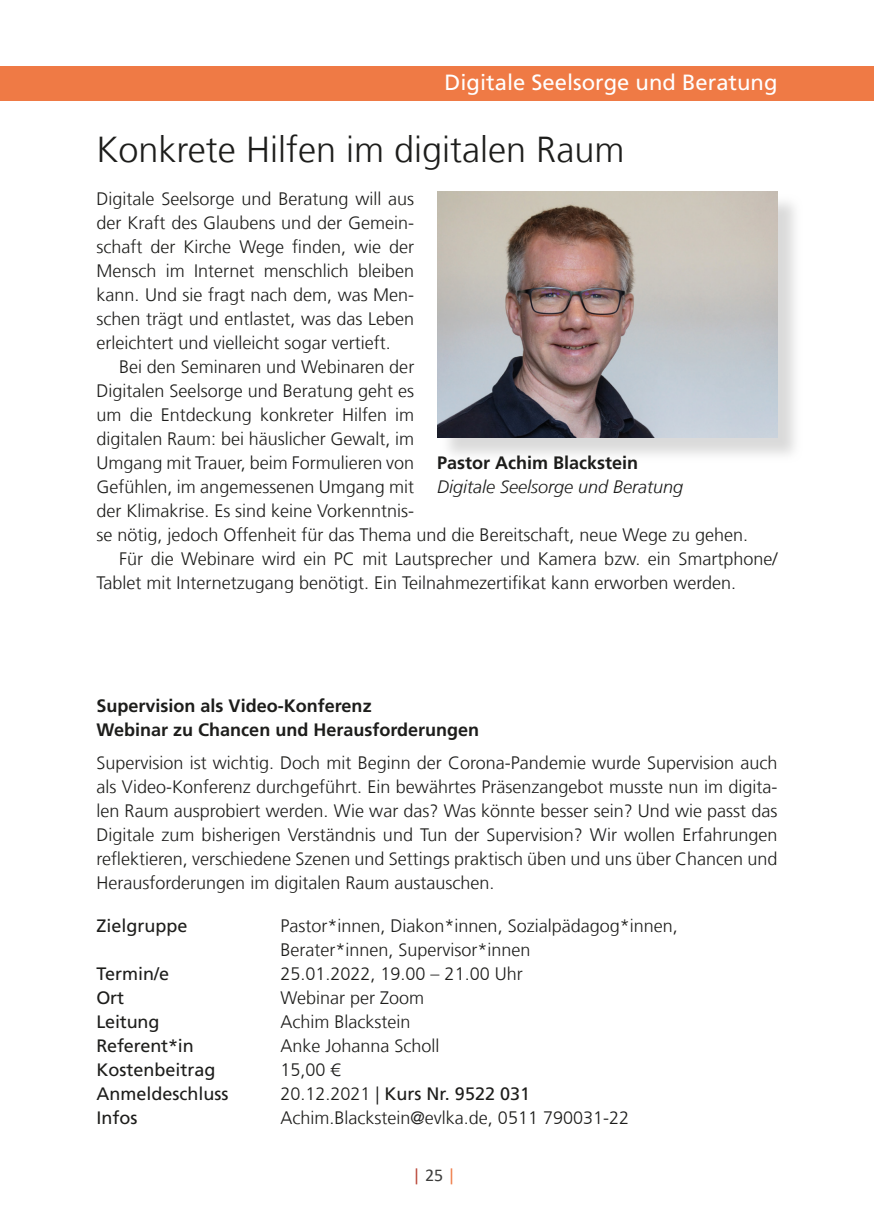
<style>
.page{position:relative;width:874px;height:1225px;background:#fff}
.page>*{position:absolute;margin:0;border:0;box-sizing:border-box;transform-origin:0 0}
.t1{font:300 36px "Frutiger LT Com";color:#1d1d1b}
.t2{font:22px "Frutiger LT Com";color:#fff}
.t3{font:300 18px/24px "Frutiger LT Com";color:#1d1d1b;text-align:justify}
.t4{font:700 18px/24px "Frutiger LT Com";color:#1d1d1b}
.t5{font:18px/24px "Frutiger LT Com";color:#1d1d1b}
.t6{font:italic 300 18px "Frutiger LT Com";color:#1d1d1b}
.t7{font:18px "Calibri";color:#3d3d3c}
.s1{font-weight:400}
.s2{color:#b74335}
.s3{color:#ef7a45}
</style>
<div class="page">
<div style="left:0;top:67px;width:873px;height:34px;background:#ef7a45"></div>
<img style="left:439px;top:194px;width:356px;height:261px">
<img style="left:437px;top:191px;width:340px;height:246px">
<p class="t2" style="left:444px;top:70px;width:334px">Digitale Seelsorge und Beratung</p>
<h1 class="t1" style="left:96px;top:128px;width:529px">Konkrete Hilfen im digitalen Raum</h1>
<p class="t3" style="left:96px;top:187px;width:319px">Digitale Seelsorge und Beratung will aus der Kraft des Glaubens und der Gemein&shy;schaft der Kirche Wege finden, wie der Mensch im Internet menschlich bleiben kann. Und sie fragt nach dem, was Men&shy;schen trägt und entlastet, was das Leben erleichtert und vielleicht sogar vertieft.</p>
<p class="t3" style="left:119px;top:355px;width:296px">Bei den Seminaren und Webinaren der</p>
<p class="t3" style="left:96px;top:379px;width:319px">Digitalen Seelsorge und Beratung geht es</p>
<p class="t3" style="left:96px;top:403px;width:319px">um die Entdeckung konkreter Hilfen im</p>
<p class="t3" style="left:96px;top:427px;width:319px">digitalen Raum: bei häuslicher Gewalt, im</p>
<p class="t3" style="left:96px;top:451px;width:319px">Umgang mit Trauer, beim Formulieren von</p>
<p class="t3" style="left:96px;top:475px;width:319px">Gefühlen, im angemessenen Umgang mit</p>
<p class="t3" style="left:96px;top:499px;width:319px">der Klimakrise. Es sind keine Vorkenntnis-</p>
<p class="t3" style="left:96px;top:523px;width:653px">se nötig, jedoch Offenheit für das Thema und die Bereitschaft, neue Wege zu gehen.</p>
<p class="t3" style="left:119px;top:547px;width:659px">Für die Webinare wird ein PC mit Lautsprecher und Kamera bzw. ein Smartphone/</p>
<p class="t3" style="left:96px;top:571px;width:641px">Tablet mit Internetzugang benötigt. Ein Teilnahmezertifikat kann erworben werden.</p>
<p class="t4" style="left:437px;top:450px;width:203px">Pastor Achim Blackstein</p>
<p class="t6" style="left:437px;top:476px;width:248px">Digitale Seelsorge und Beratung</p>
<p class="t4" style="left:96px;top:694px;width:384px">Supervision als Video-Konferenz<br>Webinar zu Chancen und Herausforderungen</p>
<p class="t3" style="left:96px;top:751px;width:682px">Supervision ist wichtig. Doch mit Beginn der Corona-Pandemie wurde Supervision auch als Video-Konferenz durchgeführt. Ein bewährtes Präsenzangebot musste nun im digita&shy;len Raum ausprobiert werden. Wie war das? Was könnte besser sein? Und wie passt das Digitale zum bisherigen Verständnis und Tun der Supervision? Wir wollen Erfahrungen reflektieren, verschiedene Szenen und Settings praktisch üben und uns über Chancen und Herausforderungen im digitalen Raum austauschen.</p>
<p class="t5" style="left:96px;top:913px;width:93px">Zielgruppe</p>
<p class="t5" style="left:96px;top:961px;width:134px">Termin/e<br>Ort<br>Leitung<br>Referent*in<br>Kostenbeitrag<br>Anmeldeschluss<br>Infos</p>
<p class="t3" style="left:280px;top:913px;width:399px;text-align:left">Pastor*innen, Diakon*innen, Sozialpädagog*innen,<br>Berater*innen, Supervisor*innen<br>25.01.2022, 19.00 – 21.00 Uhr<br>Webinar per Zoom<br>Achim Blackstein<br>Anke Johanna Scholl<br>15,00 €<br>20.12.2021 | <span class="s1">Kurs Nr. 9522 031<br></span>Achim.Blackstein@evlka.de, 0511 790031-22</p>
<p class="t7" style="left:412px;top:1162px;width:44px"><span class="s2">|</span> 25 <span class="s3">|</span></p>
</div>
